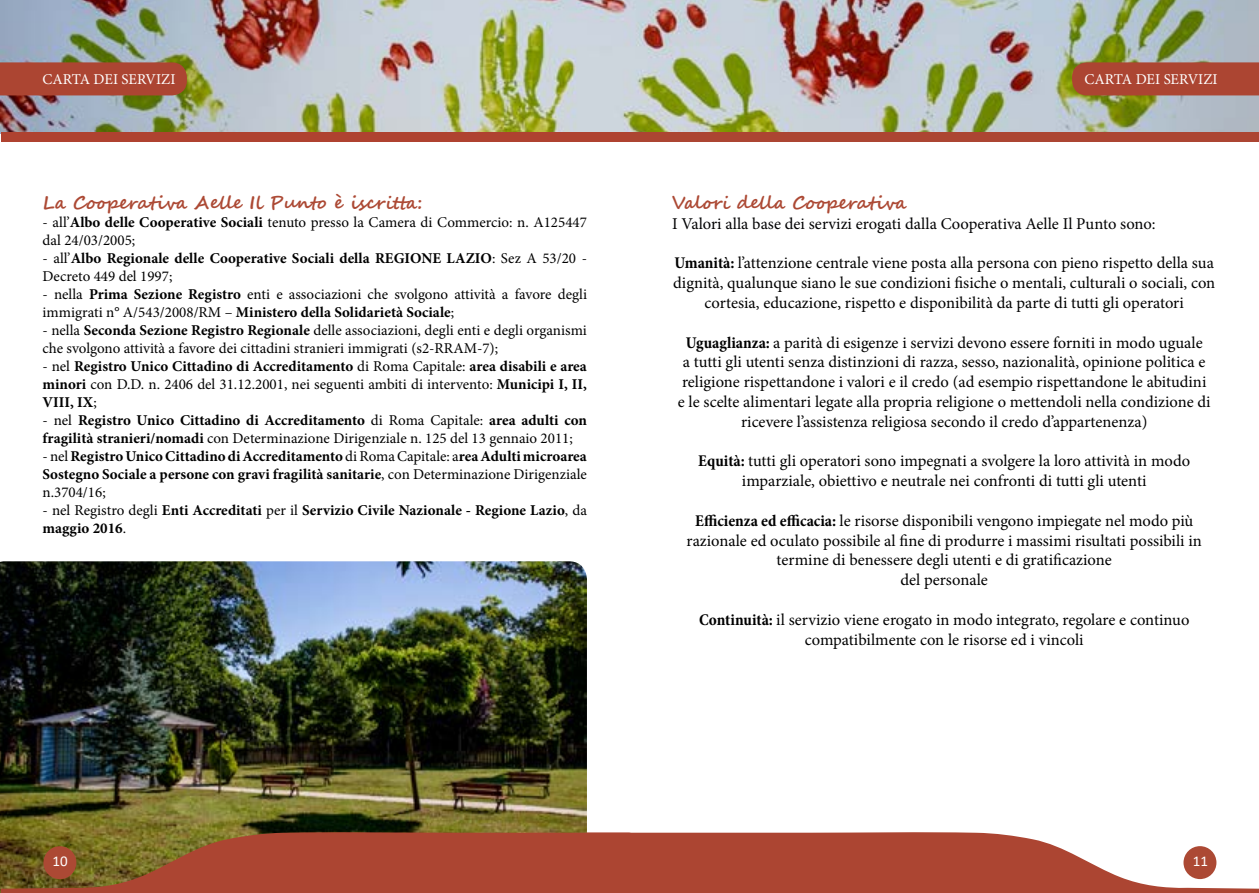
<style>
.page{position:relative;width:1259px;height:893px;background:#fff}
.page>*{position:absolute;margin:0;border:0;box-sizing:border-box;transform-origin:0 0}
.t1{font:700 18px "Segoe Script";color:#ac4934}
.t2{font:16.5px/19.8px "Minion Pro";color:#000;text-align:center}
.t3{font:16.5px "Minion Pro";color:#020203}
.t4{font:700 15px/18px "Minion Pro";color:#000}
.t5{font:15px/18px "Minion Pro";color:#000}
.t6{font:15px "Minion Pro";color:#fff}
.t7{font:15px "Calibri";color:#fff}
.s1{font-weight:700}
.s2{font-weight:400}
.s3{font-weight:700;font-stretch:condensed}
</style>
<div class="page">
<img style="left:0;top:0;width:1259px;height:134px">
<div style="left:1px;top:133px;width:628px;height:9px;background:#af4230"></div>
<div style="left:630px;top:133px;width:629px;height:9px;background:#ac4532"></div>
<div style="left:0;top:62px;width:187px;height:33px;background:#ac4532"></div>
<div style="left:1072px;top:62px;width:187px;height:33px;background:#ac4532"></div>
<img style="left:0;top:561px;width:587px;height:270px">
<svg style="left:0;top:831px;width:1259px;height:62px;background:#ae614a"></svg>
<div style="left:43px;top:846px;width:33px;height:33px;background:#ac4934;border-radius:50%"></div>
<p class="t6" style="left:43px;top:69px;width:134px">CARTA DEI SERVIZI</p>
<p class="t6" style="left:1084px;top:69px;width:134px">CARTA DEI SERVIZI</p>
<p class="t1" style="left:43px;top:188px;width:381px">La Cooperativa Aelle Il Punto è iscritta:</p>
<p class="t5" style="left:43px;top:213px;width:546px">- all’<span class="s1">Albo delle Cooperative Sociali</span> tenuto presso la Camera di Commercio: n. A125447 dal 24/03/2005;</p>
<p class="t4" style="left:43px;top:249px;width:546px"><span class="s2">- all’</span>Albo Regionale delle Cooperative Sociali della REGIONE LAZIO<span class="s2">: Sez A 53/20 -<br>Decreto 449 del 1997;</span></p>
<p class="t5" style="left:43px;top:285px;width:546px">- nella <span class="s1">Prima Sezione Registro</span> enti e associazioni che svolgono attività a favore degli immigrati n° A/543/2008/RM – <span class="s1">Ministero della Solidarietà Sociale</span>;</p>
<p class="t5" style="left:43px;top:321px;width:546px">- nella <span class="s1">Seconda Sezione Registro Regionale</span> delle associazioni, degli enti e degli organismi che svolgono attività a favore dei cittadini stranieri immigrati (s2-RRAM-7);</p>
<p class="t4" style="left:43px;top:357px;width:546px;text-align:justify"><span class="s2">- nel</span> Registro Unico Cittadino di Accreditamento <span class="s2">di Roma Capitale:</span> area disabili e area minori <span class="s2">con D.D. n. 2406 del 31.12.2001, nei seguenti ambiti di intervento:</span> Municipi I, II, VIII, IX<span class="s2">;</span></p>
<p class="t4" style="left:43px;top:411px;width:546px"><span class="s2">- nel</span> Registro Unico Cittadino di Accreditamento <span class="s2">di Roma Capitale:</span> area adulti con fragilità stranieri/nomadi <span class="s2">con Determinazione Dirigenziale n. 125 del 13 gennaio 2011;</span></p>
<p class="t4" style="left:43px;top:447px;width:546px;text-align:justify"><span class="s2">- nel</span> Registro Unico Cittadino di Accreditamento <span class="s2">di Roma Capitale: a</span>rea Adulti microarea Sostegno Sociale a persone con gravi fragilità sanitarie<span class="s2">, con Determinazione Dirigenziale n.3704/16;</span></p>
<p class="t4" style="left:43px;top:501px;width:546px"><span class="s2">- nel Registro degli</span> Enti Accreditati <span class="s2">per il</span> Servizio Civile Nazionale - Regione Lazio<span class="s2">, da </span>maggio 2016<span class="s2">.</span></p>
<p class="t7" style="left:53px;top:851px;width:17px">10</p>
<p class="t1" style="left:672px;top:188px;width:236px">Valori della Cooperativa</p>
<p class="t3" style="left:672px;top:213px;width:485px">I Valori alla base dei servizi erogati dalla Cooperativa Aelle Il Punto sono:</p>
<p class="t2" style="left:673px;top:253px;width:543px"><span class="s3">Umanità:</span> l’attenzione centrale viene posta alla persona con pieno rispetto della sua dignità, qualunque siano le sue condizioni fisiche o mentali, culturali o sociali, con cortesia, educazione, rispetto e disponibilità da parte di tutti gli operatori</p>
<p class="t2" style="left:678px;top:333px;width:534px"><span class="s3">Uguaglianza:</span> a parità di esigenze i servizi devono essere forniti in modo uguale<br>a tutti gli utenti senza distinzioni di razza, sesso, nazionalità, opinione politica e religione rispettandone i valori e il credo (ad esempio rispettandone le abitudini e le scelte alimentari legate alla propria religione o mettendoli nella condizione di ricevere l’assistenza religiosa secondo il credo d’appartenenza)</p>
<p class="t2" style="left:698px;top:451px;width:493px"><span class="s3">Equità:</span> tutti gli operatori sono impegnati a svolgere la loro attività in modo imparziale, obiettivo e neutrale nei confronti di tutti gli utenti</p>
<p class="t2" style="left:686px;top:511px;width:517px"><span class="s3">Efficienza ed efficacia:</span> le risorse disponibili vengono impiegate nel modo più razionale ed oculato possibile al fine di produrre i massimi risultati possibili in termine di benessere degli utenti e di gratificazione<br>del personale</p>
<p class="t2" style="left:699px;top:610px;width:492px"><span class="s3">Continuità:</span> il servizio viene erogato in modo integrato, regolare e continuo compatibilmente con le risorse ed i vincoli</p>
<p class="t7" style="left:1192px;top:851px;width:17px">11</p>
</div>
